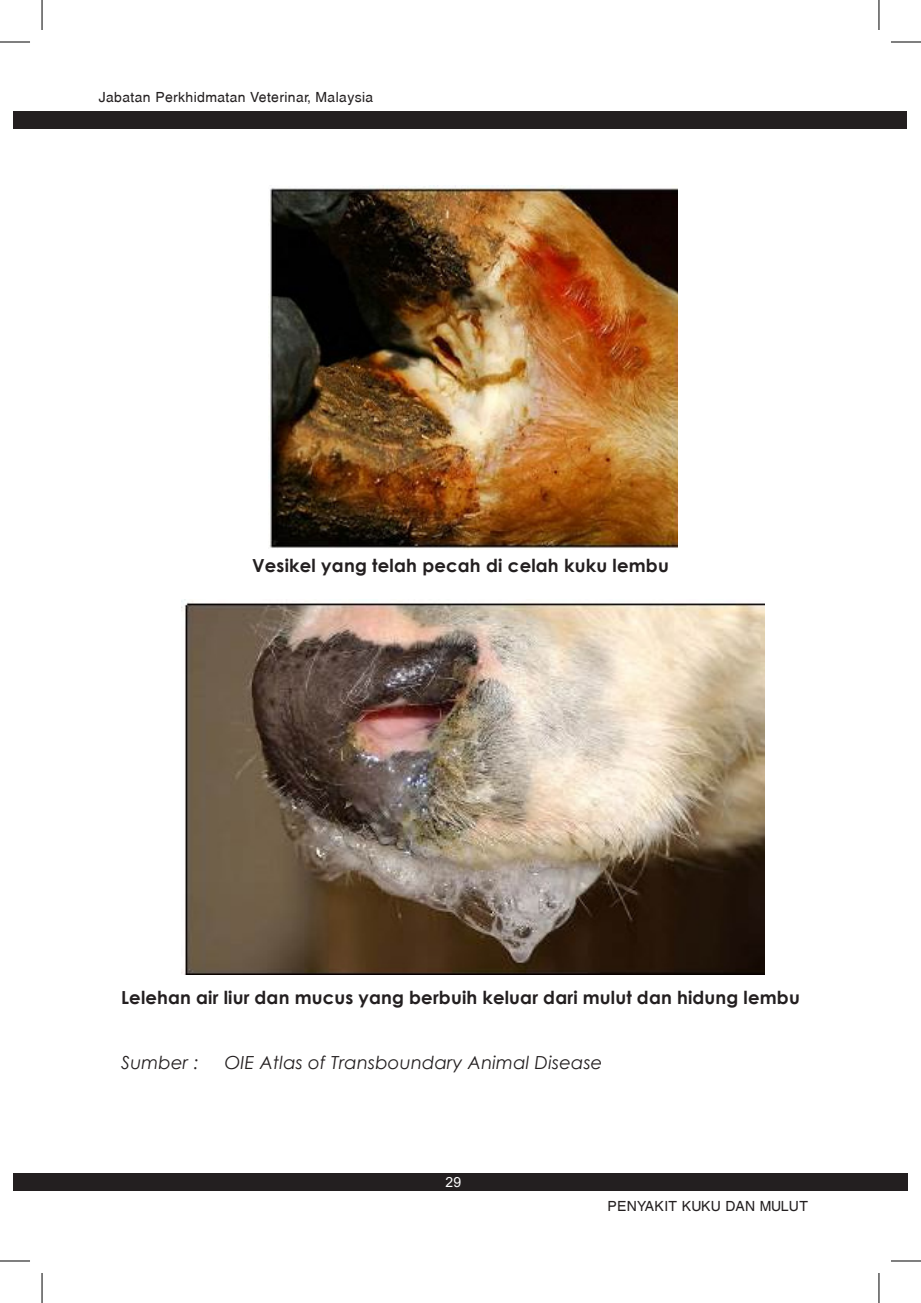
<style>
.page{position:relative;width:921px;height:1303px;background:#fff}
.page>*{position:absolute;margin:0;border:0;box-sizing:border-box;transform-origin:0 0}
.t1{font:700 18px "Century Gothic";letter-spacing:.01em;color:#231f20}
.t2{font:italic 18px "Century Gothic";letter-spacing:.01em;color:#231f20}
.t3{font:14px "Swansea";letter-spacing:.025em;color:#231f20}
.t4{font:14px "Arial";color:#fff}
</style>
<div class="page">
<div style="left:14px;top:1174px;width:893px;height:17px;background:#231f20"></div>
<div style="left:14px;top:112px;width:892px;height:17px;background:#231f20"></div>
<img style="left:268px;top:185px;width:409px;height:364px">
<img style="left:181px;top:599px;width:583px;height:376px">
<hr style="left:0;top:42px;width:30px;height:1px;background:#000">
<hr style="left:890px;top:42px;width:30px;height:1px;background:#000">
<hr style="left:0;top:1261px;width:30px;height:1px;background:#000">
<hr style="left:890px;top:1261px;width:30px;height:1px;background:#000">
<hr style="left:42px;top:0;width:1px;height:30px;background:#000">
<hr style="left:42px;top:1273px;width:1px;height:30px;background:#000">
<hr style="left:878px;top:0;width:1px;height:30px;background:#000">
<hr style="left:878px;top:1273px;width:1px;height:30px;background:#000">
<p class="t3" style="left:99px;top:89px;width:276px">Jabatan Perkhidmatan Veterinar, Malaysia</p>
<p class="t1" style="left:252px;top:552px;width:418px">Vesikel yang telah pecah di celah kuku lembu</p>
<p class="t1" style="left:121px;top:984px;width:680px">Lelehan air liur dan mucus yang berbuih keluar dari mulut dan hidung lembu</p>
<p class="t2" style="left:121px;top:1050px;width:79px">Sumber :</p>
<p class="t2" style="left:225px;top:1050px;width:379px">OIE Atlas of Transboundary Animal Disease</p>
<p class="t4" style="left:445px;top:1173px;width:17px">29</p>
<p class="t3" style="left:607px;top:1198px;width:202px">PENYAKIT KUKU DAN MULUT</p>
</div>
